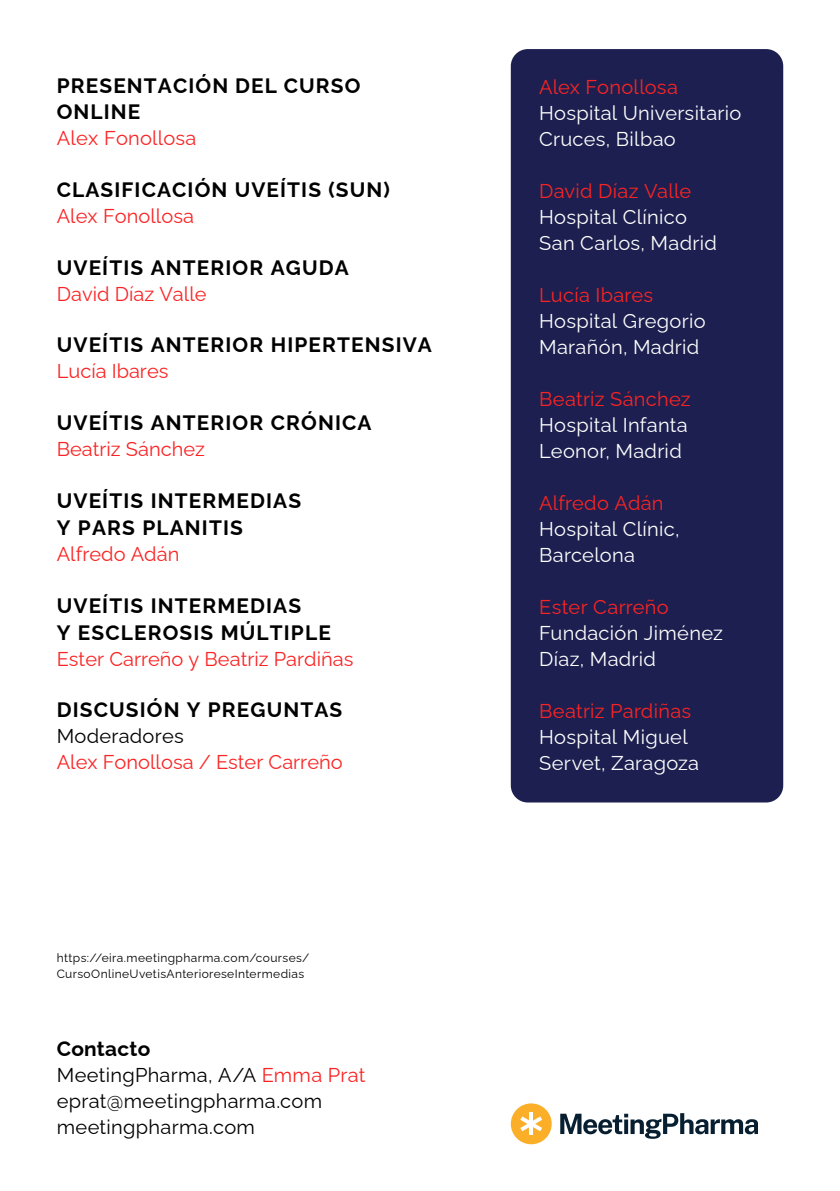
<style>
.page{position:relative;width:840px;height:1191px;background:#fff}
.page>*{position:absolute;margin:0;border:0;box-sizing:border-box;transform-origin:0 0}
.t1{font:700 20.8px/26.6px "Raleway";letter-spacing:.055em;color:#000}
.t2{font:700 20.8px "Raleway";letter-spacing:.015em;color:#000}
.t3{font:20px "Raleway";color:#fa2424}
.t4{font:20px/26px "Raleway";letter-spacing:.015em;color:#fff}
.t5{font:20px/26px "Raleway";letter-spacing:.015em;color:#000}
.t6{font:20px "Raleway";letter-spacing:.02em;color:#fa2424}
.t7{font:12px/16px "Raleway";letter-spacing:.035em;color:#000}
.s1{color:#fa2424}
</style>
<div class="page">
<div style="left:510px;top:49px;width:272px;height:753px;background:#1c1f4f;border-radius:17px"></div>
<svg style="left:560px;top:1113px;width:197px;height:25px"></svg>
<div style="left:510px;top:1103px;width:41px;height:41px;background:#fbae28;border-radius:50%"></div>
<svg style="left:520px;top:1116px;width:22px;height:15px"></svg>
<hr style="left:529px;top:1112px;width:4px;height:23px;background:#fff">
<p class="t1" style="left:57px;top:70px;width:305px">PRESENTACIÓN DEL CURSO<br>ONLINE</p>
<p class="t3" style="left:57px;top:122px;width:141px">Alex Fonollosa</p>
<p class="t1" style="left:57px;top:174px;width:334px">CLASIFICACIÓN UVEÍTIS (SUN)</p>
<p class="t3" style="left:57px;top:200px;width:139px">Alex Fonollosa</p>
<p class="t1" style="left:57px;top:252px;width:293px">UVEÍTIS ANTERIOR AGUDA</p>
<p class="t3" style="left:57px;top:277px;width:151px">David Díaz Valle</p>
<p class="t1" style="left:57px;top:329px;width:376px">UVEÍTIS ANTERIOR HIPERTENSIVA</p>
<p class="t3" style="left:57px;top:355px;width:113px">Lucía Ibares</p>
<p class="t1" style="left:57px;top:407px;width:316px">UVEÍTIS ANTERIOR CRÓNICA</p>
<p class="t3" style="left:57px;top:433px;width:150px">Beatriz Sánchez</p>
<p class="t1" style="left:57px;top:485px;width:246px">UVEÍTIS INTERMEDIAS<br>Y PARS PLANITIS</p>
<p class="t3" style="left:57px;top:538px;width:124px">Alfredo Adán</p>
<p class="t1" style="left:57px;top:590px;width:275px">UVEÍTIS INTERMEDIAS<br>Y ESCLEROSIS MÚLTIPLE</p>
<p class="t3" style="left:57px;top:642px;width:298px">Ester Carreño y Beatriz Pardiñas</p>
<p class="t1" style="left:57px;top:694px;width:287px">DISCUSIÓN Y PREGUNTAS</p>
<p class="t5" style="left:57px;top:721px;width:128px">Moderadores</p>
<p class="t3" style="left:57px;top:746px;width:287px">Alex Fonollosa / Ester Carreño</p>
<p class="t7" style="left:57px;top:948px;width:254px">https://eira.meetingpharma.com/courses/<br>CursoOnlineUvetisAnterioreseIntermedias</p>
<p class="t2" style="left:57px;top:1032px;width:95px">Contacto</p>
<p class="t5" style="left:57px;top:1060px;width:310px">MeetingPharma, A/A <span class="s1">Emma Prat </span>eprat@meetingpharma.com meetingpharma.com</p>
<p class="t3" style="left:539px;top:71px;width:140px">Alex Fonollosa</p>
<p class="t4" style="left:539px;top:98px;width:204px">Hospital Universitario<br>Cruces, Bilbao</p>
<p class="t3" style="left:539px;top:175px;width:153px">David Díaz Valle</p>
<p class="t4" style="left:539px;top:202px;width:179px">Hospital Clínico<br>San Carlos, Madrid</p>
<p class="t3" style="left:539px;top:279px;width:115px">Lucía Ibares</p>
<p class="t4" style="left:539px;top:306px;width:168px">Hospital Gregorio<br>Marañón, Madrid</p>
<p class="t3" style="left:539px;top:383px;width:153px">Beatriz Sánchez</p>
<p class="t4" style="left:539px;top:410px;width:150px">Hospital Infanta<br>Leonor, Madrid</p>
<p class="t3" style="left:539px;top:487px;width:126px">Alfredo Adán</p>
<p class="t4" style="left:539px;top:514px;width:142px">Hospital Clínic,<br>Barcelona</p>
<p class="t6" style="left:539px;top:591px;width:131px">Ester Carreño</p>
<p class="t4" style="left:539px;top:618px;width:185px">Fundación Jiménez<br>Díaz, Madrid</p>
<p class="t3" style="left:539px;top:695px;width:153px">Beatriz Pardiñas</p>
<p class="t4" style="left:539px;top:722px;width:161px">Hospital Miguel<br>Servet, Zaragoza</p>
</div>
